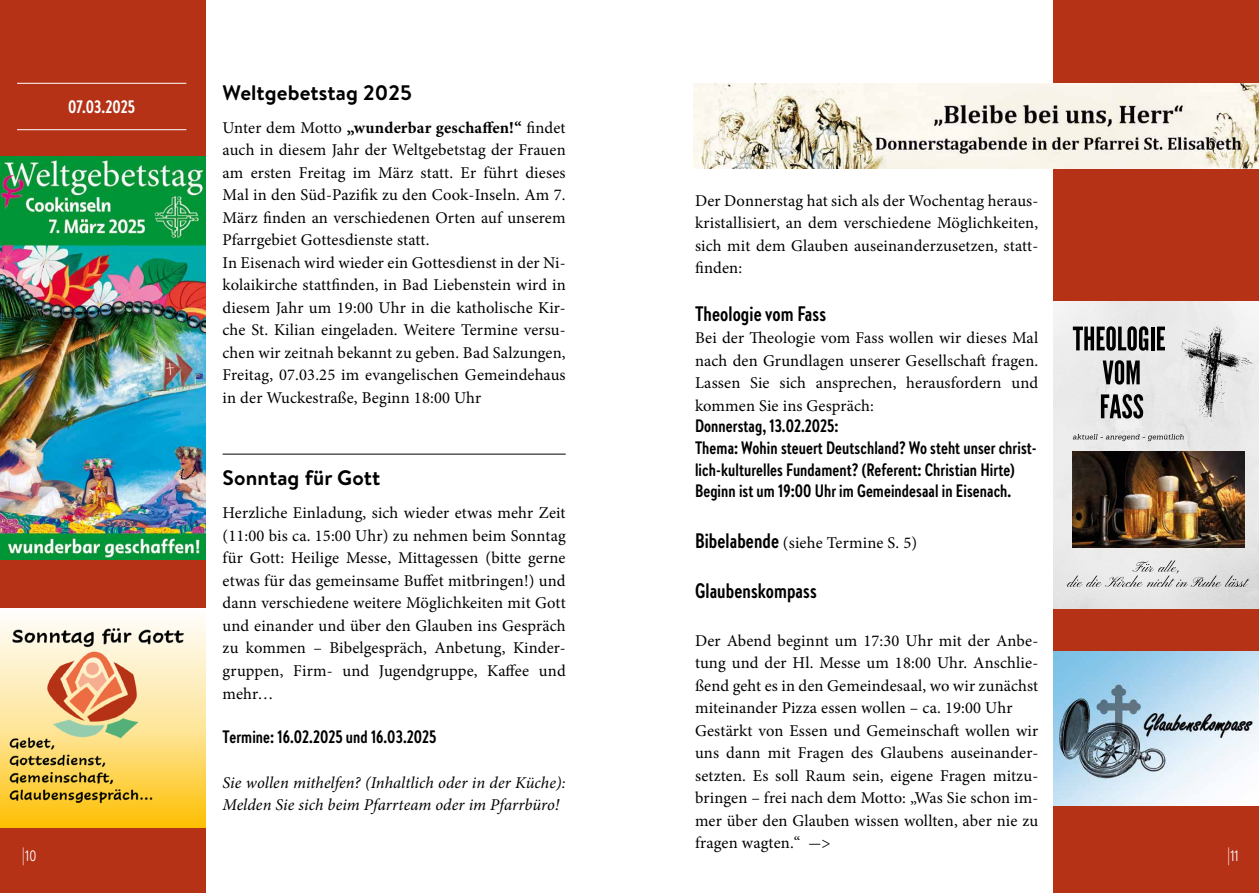
<style>
.page{position:relative;width:1259px;height:893px;background:#fff}
.page>*{position:absolute;margin:0;border:0;box-sizing:border-box;transform-origin:0 0}
.t1{font:700 21px "Brandon Text";letter-spacing:.005em;color:#000}
.t2{font:700 21px "Brandon Text Cond";letter-spacing:.005em;color:#000}
.t3{font:700 18px/21.6px "Brandon Text Cond";letter-spacing:.005em;color:#000}
.t4{font:700 18px "Brandon Text Cond";letter-spacing:.005em;color:#fff}
.t5{font:16.5px/22.5px "Minion Pro";letter-spacing:.01em;color:#000;text-align:justify}
.t6{font:italic 16.5px/22.5px "Minion Pro";color:#000}
.t7{font:15px "Brandon Text Cond";color:#fff}
.s1{font-weight:700}
.s2{font-family:"Brandon Text Cond";font-weight:700;font-size:21px}
.s3{font-size:18px}
</style>
<div class="page">
<div style="left:1053px;top:0;width:206px;height:893px;background:#b53217"></div>
<div style="left:0;top:0;width:206px;height:893px;background:#b53217"></div>
<img style="left:1053px;top:302px;width:206px;height:307px">
<svg style="left:1067px;top:560px;width:182px;height:27px;background:#d5d5d5"></svg>
<img style="left:1072px;top:451px;width:172px;height:97px">
<img style="left:1175px;top:320px;width:82px;height:106px">
<svg style="left:1072px;top:326px;width:76px;height:25px;background:#6d6d6d"></svg>
<svg style="left:1150px;top:327px;width:4px;height:23px"></svg>
<svg style="left:1157px;top:327px;width:8px;height:23px"></svg>
<svg style="left:1102px;top:360px;width:37px;height:25px"></svg>
<svg style="left:1101px;top:394px;width:42px;height:24px"></svg>
<svg style="left:1072px;top:434px;width:111px;height:7px"></svg>
<hr style="left:17px;top:83px;width:169px;height:1px;background:#fff">
<hr style="left:17px;top:129px;width:169px;height:1px;background:#fff">
<hr style="left:223px;top:454px;width:343px;height:1px;background:#000">
<img style="left:0;top:609px;width:206px;height:218px">
<img style="left:0;top:157px;width:206px;height:402px">
<img style="left:693px;top:83px;width:566px;height:85px">
<img style="left:1053px;top:652px;width:206px;height:153px">
<p class="t1" style="left:223px;top:78px;width:191px">Weltgebetstag 2025</p>
<p class="t5" style="left:223px;top:116px;width:345px;text-align:left">Unter dem Motto <span class="s1">„wunderbar geschaffen!“</span> findet auch in diesem Jahr der Weltgebetstag der Frauen am ersten Freitag im März statt. Er führt dieses Mal in den Süd-Pazifik zu den Cook-Inseln. Am 7.<br>März finden an verschiedenen Orten auf unserem Pfarrgebiet Gottesdienste statt.<br>In Eisenach wird wieder ein Gottesdienst in der Ni&shy;kolaikirche stattfinden, in Bad Liebenstein wird in diesem Jahr um 19:00 Uhr in die katholische Kir&shy;che St. Kilian eingeladen. Weitere Termine versu&shy;chen wir zeitnah bekannt zu geben. Bad Salzungen, Freitag, 07.03.25 im evangelischen Gemeindehaus in der Wuckestraße, Beginn 18:00 Uhr</p>
<p class="t4" style="left:68px;top:94px;width:68px">07.03.2025</p>
<p class="t5" style="left:695px;top:189px;width:345px">Der Donnerstag hat sich als der Wochentag heraus&shy;kristallisiert, an dem verschiedene Möglichkeiten, sich mit dem Glauben auseinanderzusetzen, statt&shy;finden:</p>
<p class="t2" style="left:695px;top:299px;width:133px">Theologie vom Fass</p>
<p class="t5" style="left:695px;top:327px;width:345px">Bei der Theologie vom Fass wollen wir dieses Mal nach den Grundlagen unserer Gesellschaft fragen.<br>Lassen Sie sich ansprechen, herausfordern und kommen Sie ins Gespräch:</p>
<p class="t3" style="left:695px;top:415px;width:343px">Donnerstag, 13.02.2025:<br>Thema: Wohin steuert Deutschland? Wo steht unser christ&shy;lich-kulturelles Fundament? (Referent: Christian Hirte)<br>Beginn ist um 19:00 Uhr im Gemeindesaal in Eisenach.</p>
<p class="t5" style="left:695px;top:531px;width:224px"><span class="s2">Bibelabende</span> (siehe Termine S. 5)</p>
<p class="t2" style="left:695px;top:576px;width:123px">Glaubenskompass</p>
<p class="t5" style="left:695px;top:629px;width:345px;text-align:left">Der Abend beginnt um 17:30 Uhr mit der Anbe&shy;tung und der Hl. Messe um 18:00 Uhr. Anschlie&shy;ßend geht es in den Gemeindesaal, wo wir zunächst miteinander Pizza essen wollen – ca. 19:00 Uhr Gestärkt von Essen und Gemeinschaft wollen wir uns dann mit Fragen des Glaubens auseinander&shy;setzten. Es soll Raum sein, eigene Fragen mitzu&shy;bringen – frei nach dem Motto: „Was Sie schon im&shy;mer über den Glauben wissen wollten, aber nie zu fragen wagten.“ -&gt;</p>
<p class="t1" style="left:223px;top:463px;width:159px">Sonntag für Gott</p>
<p class="t5" style="left:223px;top:502px;width:345px">Herzliche Einladung, sich wieder etwas mehr Zeit (11:00 bis ca. 15:00 Uhr) zu nehmen beim Sonntag für Gott: Heilige Messe, Mittagessen (bitte gerne etwas für das gemeinsame Buffet mitbringen!) und dann verschiedene weitere Möglichkeiten mit Gott und einander und über den Glauben ins Gespräch zu kommen – Bibelgespräch, Anbetung, Kinder&shy;gruppen, Firm- und Jugendgruppe, Kaffee und mehr…</p>
<p class="t3" style="left:223px;top:725px;width:215px">Termine: 16.02.2025 und 16.03.2025</p>
<p class="t6" style="left:223px;top:771px;width:345px">Sie wollen mithelfen? (Inhaltlich oder in der Küche):<br>Melden Sie sich beim Pfarrteam oder im Pfarrbüro!</p>
<p class="t7" style="left:22px;top:846px;width:16px"><span class="s3">|</span>10</p>
<p class="t7" style="left:1227px;top:846px;width:13px"><span class="s3">|</span>11</p>
</div>
